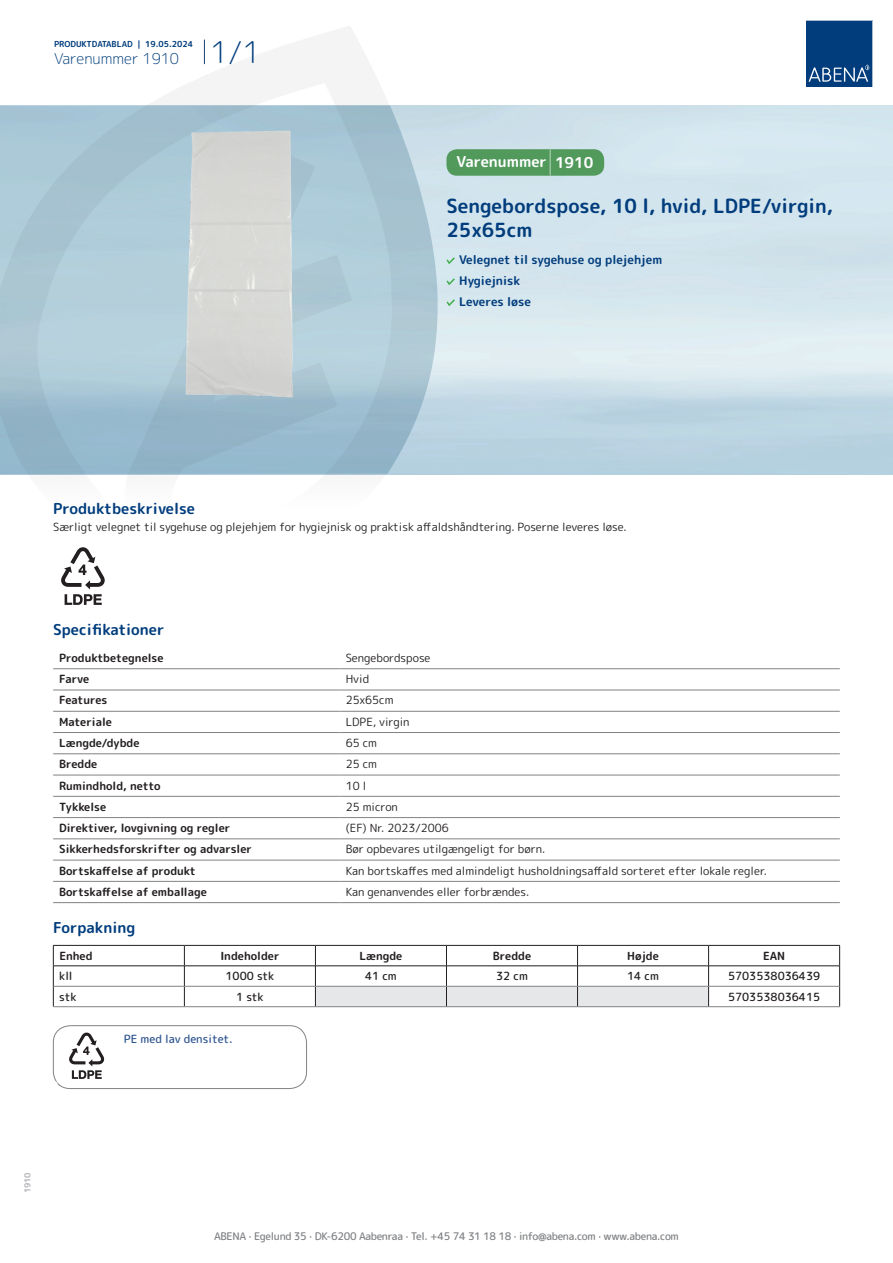
<style>
.page{position:relative;width:893px;height:1263px;background:#fff}
.page>*{position:absolute;margin:0;border:0;box-sizing:border-box;transform-origin:0 0}
.t1{font:700 19.5px/24px "Rounded Mplus 1 c";color:#013d7d}
.t2{font:700 15px "Rounded Mplus 1 c";color:#013d7d}
.t3{font:300 15px "Rounded Mplus 1 c";color:#013d7d}
.t4{font:700 15px "Rounded Mplus 1 c";color:#fff}
.t5{font:700 12px/21px "Rounded Mplus 1 c";color:#013d7d}
.t6{font:11.25px "Rounded Mplus 1 c";color:#231f20}
.t7{font:700 11.25px "Rounded Mplus 1 c";color:#231f20}
.t8{font:500 11.25px "Rounded Mplus 1 c";color:#231f20}
.t9{font:500 11.25px "Rounded Mplus 1 c";color:#305691}
.t10{font:500 10.5px "Rounded Mplus 1 c";letter-spacing:-.03em;color:#808285}
.t11{font:700 10.5px "Rounded Mplus 1 c";color:#fff}
.t12{font:700 8.25px "Rounded Mplus 1 c";color:#013d7d}
.t13{font:700 8.25px "Rounded Mplus 1 c";color:#b2b3b7}
.s1{font-size:30px}
.s2{font-size:25.5px}
</style>
<div class="page">
<svg style="left:0;top:26px;width:439px;height:449px"></svg>
<svg style="left:0;top:106px;width:438px;height:368px;background:#a8c5d4"></svg>
<svg style="left:204px;top:40px;width:1px;height:24px"></svg>
<svg style="left:806px;top:20px;width:67px;height:67px;background:#144b86"></svg>
<img style="left:183px;top:127px;width:112px;height:275px">
<svg style="left:61px;top:547px;width:44px;height:58px"></svg>
<hr style="left:53px;top:668px;width:287px;height:1px;background:#808285">
<hr style="left:340px;top:668px;width:500px;height:1px;background:#808285">
<hr style="left:53px;top:690px;width:287px;height:1px;background:#808285">
<hr style="left:340px;top:690px;width:500px;height:1px;background:#808285">
<hr style="left:53px;top:711px;width:287px;height:1px;background:#808285">
<hr style="left:340px;top:711px;width:500px;height:1px;background:#808285">
<hr style="left:53px;top:732px;width:287px;height:1px;background:#808285">
<hr style="left:340px;top:732px;width:500px;height:1px;background:#808285">
<hr style="left:53px;top:753px;width:287px;height:1px;background:#808285">
<hr style="left:340px;top:753px;width:500px;height:1px;background:#808285">
<hr style="left:53px;top:775px;width:287px;height:1px;background:#808285">
<hr style="left:340px;top:775px;width:500px;height:1px;background:#808285">
<hr style="left:53px;top:796px;width:287px;height:1px;background:#808285">
<hr style="left:340px;top:796px;width:500px;height:1px;background:#808285">
<hr style="left:53px;top:817px;width:287px;height:1px;background:#808285">
<hr style="left:340px;top:817px;width:500px;height:1px;background:#808285">
<hr style="left:53px;top:838px;width:287px;height:1px;background:#808285">
<hr style="left:340px;top:838px;width:500px;height:1px;background:#808285">
<hr style="left:53px;top:860px;width:287px;height:1px;background:#808285">
<hr style="left:340px;top:860px;width:500px;height:1px;background:#808285">
<hr style="left:53px;top:881px;width:287px;height:1px;background:#808285">
<hr style="left:340px;top:881px;width:500px;height:1px;background:#808285">
<hr style="left:53px;top:902px;width:287px;height:1px;background:#808285">
<hr style="left:340px;top:902px;width:500px;height:1px;background:#808285">
<hr style="left:53px;top:945px;width:131px;height:1px;background:#231f20">
<hr style="left:184px;top:945px;width:131px;height:1px;background:#231f20">
<hr style="left:709px;top:945px;width:131px;height:1px;background:#231f20">
<hr style="left:53px;top:965px;width:131px;height:1px;background:#231f20">
<hr style="left:184px;top:965px;width:131px;height:1px;background:#231f20">
<hr style="left:709px;top:965px;width:131px;height:1px;background:#231f20">
<svg style="left:53px;top:945px;width:1px;height:61px"></svg>
<svg style="left:184px;top:945px;width:1px;height:61px"></svg>
<svg style="left:315px;top:945px;width:394px;height:61px"></svg>
<svg style="left:839px;top:945px;width:1px;height:61px"></svg>
<hr style="left:54px;top:986px;width:130px;height:1px;background:#808285">
<hr style="left:184px;top:986px;width:131px;height:1px;background:#808285">
<hr style="left:315px;top:986px;width:131px;height:1px;background:#808285">
<hr style="left:446px;top:986px;width:131px;height:1px;background:#808285">
<hr style="left:577px;top:986px;width:132px;height:1px;background:#808285">
<hr style="left:709px;top:986px;width:130px;height:1px;background:#808285">
<hr style="left:53px;top:1006px;width:131px;height:1px;background:#808285">
<hr style="left:184px;top:1006px;width:131px;height:1px;background:#808285">
<hr style="left:315px;top:1006px;width:131px;height:1px;background:#808285">
<hr style="left:446px;top:1006px;width:131px;height:1px;background:#808285">
<hr style="left:577px;top:1006px;width:132px;height:1px;background:#808285">
<hr style="left:709px;top:1006px;width:131px;height:1px;background:#808285">
<svg style="left:69px;top:1032px;width:35px;height:47px"></svg>
<div style="left:53px;top:1025px;width:254px;height:64px;border:1px solid #808285;border-radius:17px"></div>
<svg style="left:446px;top:257px;width:9px;height:7px"></svg>
<svg style="left:446px;top:278px;width:9px;height:7px"></svg>
<svg style="left:446px;top:299px;width:9px;height:7px"></svg>
<div style="left:446px;top:149px;width:158px;height:27px;background:#52995c;border-radius:10px"></div>
<p class="t12" style="left:54px;top:38px;width:141px">PRODUKTDATABLAD | 19.05.2024</p>
<h2 class="t3" style="left:54px;top:48px;width:208px">Varenummer 1910 <span class="s1">1/1</span></h2>
<h2 class="t4" style="left:457px;top:151px;width:138px">Varenummer <span class="s2">|</span> 1910</h2>
<h1 class="t1" style="left:446px;top:194px;width:388px">Sengebordspose, 10 l, hvid, LDPE/virgin,<br>25x65cm</h1>
<p class="t5" style="left:459px;top:249px;width:204px">Velegnet til sygehuse og plejehjem<br>Hygiejnisk<br>Leveres løse</p>
<h2 class="t2" style="left:53px;top:498px;width:143px">Produktbeskrivelse</h2>
<p class="t6" style="left:53px;top:518px;width:575px">Særligt velegnet til sygehuse og plejehjem for hygiejnisk og praktisk affaldshåndtering. Poserne leveres løse.</p>
<h2 class="t2" style="left:53px;top:619px;width:113px">Specifikationer</h2>
<p class="t7" style="left:59px;top:650px;width:106px">Produktbetegnelse</p>
<p class="t6" style="left:346px;top:650px;width:86px">Sengebordspose</p>
<p class="t7" style="left:59px;top:671px;width:32px">Farve</p>
<p class="t6" style="left:346px;top:671px;width:25px">Hvid</p>
<p class="t7" style="left:59px;top:692px;width:50px">Features</p>
<p class="t6" style="left:346px;top:692px;width:49px">25x65cm</p>
<p class="t7" style="left:59px;top:714px;width:54px">Materiale</p>
<p class="t6" style="left:346px;top:714px;width:65px">LDPE, virgin</p>
<p class="t7" style="left:59px;top:735px;width:82px">Længde/dybde</p>
<p class="t6" style="left:346px;top:735px;width:33px">65 cm</p>
<p class="t7" style="left:59px;top:756px;width:40px">Bredde</p>
<p class="t6" style="left:346px;top:756px;width:33px">25 cm</p>
<p class="t7" style="left:59px;top:777px;width:103px">Rumindhold, netto</p>
<p class="t6" style="left:346px;top:777px;width:22px">10 l</p>
<p class="t7" style="left:59px;top:799px;width:49px">Tykkelse</p>
<p class="t6" style="left:346px;top:799px;width:54px">25 micron</p>
<p class="t7" style="left:59px;top:820px;width:173px">Direktiver, lovgivning og regler</p>
<p class="t6" style="left:346px;top:820px;width:104px">(EF) Nr. 2023/2006</p>
<p class="t7" style="left:59px;top:841px;width:194px">Sikkerhedsforskrifter og advarsler</p>
<p class="t6" style="left:346px;top:841px;width:201px">Bør opbevares utilgængeligt for børn.</p>
<p class="t7" style="left:59px;top:862px;width:138px">Bortskaffelse af produkt</p>
<p class="t6" style="left:346px;top:862px;width:423px">Kan bortskaffes med almindeligt husholdningsaffald sorteret efter lokale regler.</p>
<p class="t7" style="left:59px;top:884px;width:149px">Bortskaffelse af emballage</p>
<p class="t6" style="left:346px;top:884px;width:185px">Kan genanvendes eller forbrændes.</p>
<h2 class="t2" style="left:53px;top:917px;width:84px">Forpakning</h2>
<p class="t7" style="left:59px;top:948px;width:35px">Enhed</p>
<p class="t7" style="left:220px;top:948px;width:61px">Indeholder</p>
<p class="t7" style="left:359px;top:948px;width:44px">Længde</p>
<p class="t7" style="left:493px;top:948px;width:40px">Bredde</p>
<p class="t7" style="left:627px;top:948px;width:33px">Højde</p>
<p class="t7" style="left:763px;top:948px;width:24px">EAN</p>
<p class="t8" style="left:59px;top:968px;width:15px">kll</p>
<p class="t8" style="left:226px;top:968px;width:50px">1000 stk</p>
<p class="t8" style="left:365px;top:968px;width:33px">41 cm</p>
<p class="t8" style="left:496px;top:968px;width:33px">32 cm</p>
<p class="t8" style="left:627px;top:968px;width:33px">14 cm</p>
<p class="t8" style="left:728px;top:968px;width:94px">5703538036439</p>
<p class="t8" style="left:59px;top:988px;width:19px">stk</p>
<p class="t8" style="left:236px;top:988px;width:29px">1 stk</p>
<p class="t8" style="left:728px;top:988px;width:94px">5703538036415</p>
<p class="t9" style="left:124px;top:1030px;width:110px">PE med lav densitet.</p>
<p class="t11" style="left:53px;top:1077px;width:7px">*</p>
<p class="t13" style="left:22px;top:1193px;width:23px;rotate:-90deg">1910</p>
<p class="t10" style="left:214px;top:1229px;width:466px">ABENA · Egelund 35 · DK-6200 Aabenraa · Tel. +45 74 31 18 18 · info@abena.com · www.abena.com</p>
</div>
